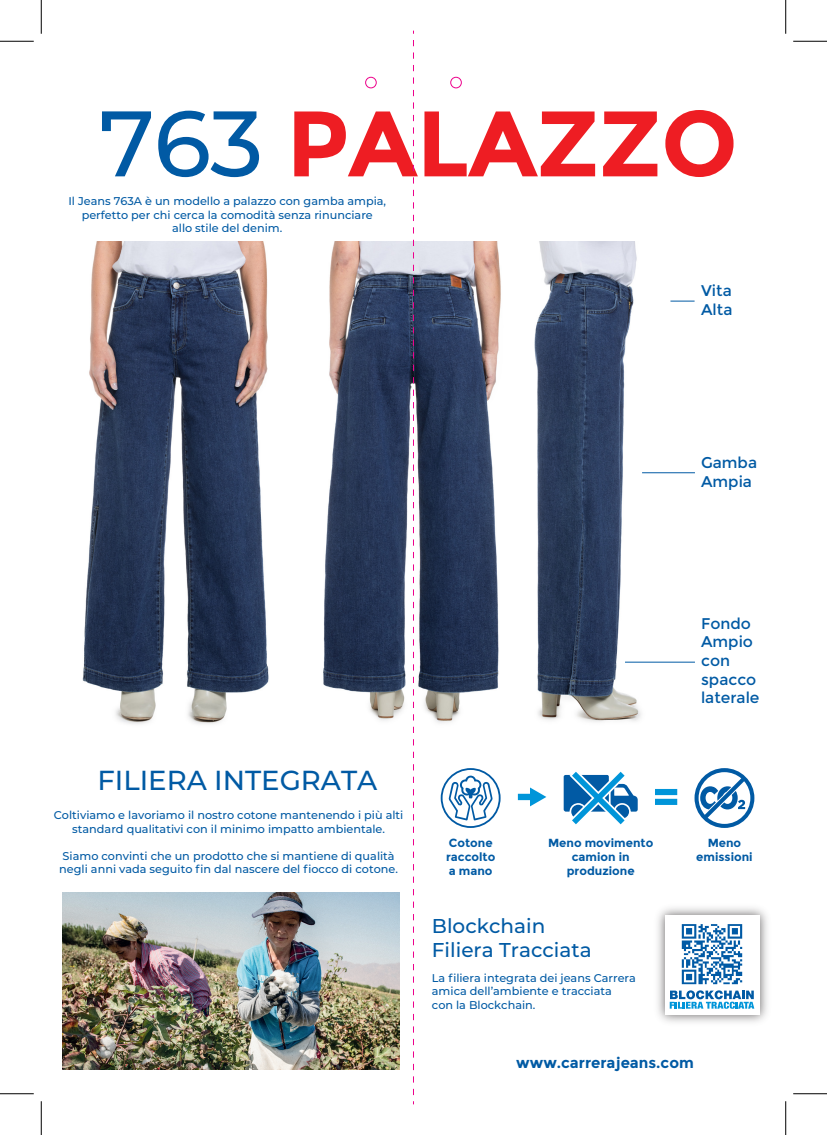
<style>
.page{position:relative;width:827px;height:1135px;background:#fff}
.page>*{position:absolute;margin:0;border:0;box-sizing:border-box;transform-origin:0 0}
.t1{font:700 92.75px "Montserrat";letter-spacing:-.01em;color:#ee1d23}
.t2{font:500 27.5px "Montserrat";color:#015aa4}
.t3{font:500 20px/24px "Montserrat";color:#015aa4}
.t4{font:15.5px/18.6px "Montserrat";color:#015aa4}
.t5{font:700 15px "Montserrat";color:#015aa4}
.t6{font:700 11.75px/14.1px "Montserrat";color:#015aa4;text-align:center}
.t7{font:500 11.25px/13.5px "Montserrat";color:#015aa4;text-align:center}
.s1{font-weight:500;color:#015aa4}
</style>
<div class="page">
<img style="left:579px;top:242px;width:116px;height:480px">
<img style="left:340px;top:242px;width:239px;height:481px">
<img style="left:82px;top:242px;width:258px;height:482px">
<svg style="left:563px;top:771px;width:74px;height:54px"></svg>
<svg style="left:441px;top:768px;width:59px;height:60px"></svg>
<svg style="left:694px;top:768px;width:60px;height:60px"></svg>
<svg style="left:518px;top:787px;width:28px;height:19px"></svg>
<svg style="left:655px;top:789px;width:22px;height:16px"></svg>
<img style="left:657px;top:907px;width:111px;height:116px">
<div style="left:665px;top:915px;width:94px;height:99px;background:#fff"></div>
<img style="left:681px;top:924px;width:62px;height:61px">
<svg style="left:669px;top:990px;width:85px;height:19px"></svg>
<img style="left:63px;top:893px;width:336px;height:176px">
<svg style="left:670px;top:301px;width:24px;height:1px"></svg>
<hr style="left:642px;top:472px;width:53px;height:1px;background:#015aa4">
<hr style="left:625px;top:662px;width:70px;height:1px;background:#015aa4">
<svg style="left:413px;top:40px;width:1px;height:1064px"></svg>
<div style="left:365px;top:77px;width:11px;height:11px;border:1px solid #ed028c;border-radius:50%"></div>
<div style="left:450px;top:77px;width:11px;height:11px;border:1px solid #ed028c;border-radius:50%"></div>
<hr style="left:0;top:41px;width:34px;height:1px;background:#000">
<hr style="left:793px;top:41px;width:34px;height:1px;background:#000">
<hr style="left:0;top:1093px;width:34px;height:1px;background:#000">
<hr style="left:793px;top:1093px;width:34px;height:1px;background:#000">
<hr style="left:41px;top:0;width:1px;height:34px;background:#000">
<hr style="left:41px;top:1101px;width:1px;height:34px;background:#000">
<hr style="left:785px;top:0;width:1px;height:34px;background:#000">
<hr style="left:785px;top:1101px;width:1px;height:34px;background:#000">
<h1 class="t1" style="left:99px;top:88px;width:640px"><span class="s1">763</span> PALAZZO</h1>
<p class="t7" style="left:68px;top:194px;width:319px">Il Jeans 763A è un modello a palazzo con gamba ampia, perfetto per chi cerca la comodità senza rinunciare<br>allo stile del denim.</p>
<h3 class="t4" style="left:701px;top:282px;width:33px">Vita<br>Alta</h3>
<h3 class="t4" style="left:701px;top:453px;width:58px">Gamba<br>Ampia</h3>
<h2 class="t2" style="left:97px;top:761px;width:281px">FILIERA INTEGRATA</h2>
<p class="t7" style="left:54px;top:808px;width:351px">Coltiviamo e lavoriamo il nostro cotone mantenendo i più alti standard qualitativi con il minimo impatto ambientale.</p>
<p class="t7" style="left:59px;top:848px;width:340px;text-align:left">Siamo convinti che un prodotto che si mantiene di qualità negli anni vada seguito fin dal nascere del fiocco di cotone.</p>
<h3 class="t4" style="left:701px;top:614px;width:60px">Fondo<br>Ampio con spacco laterale</h3>
<p class="t6" style="left:446px;top:836px;width:51px;text-align:left">Cotone raccolto a mano</p>
<p class="t6" style="left:548px;top:836px;width:107px">Meno movimento camion in produzione</p>
<p class="t6" style="left:696px;top:836px;width:58px">Meno emissioni</p>
<h3 class="t3" style="left:432px;top:913px;width:161px">Blockchain<br>Filiera Tracciata</h3>
<p class="t7" style="left:432px;top:971px;width:205px;text-align:left">La filiera integrata dei jeans Carrera amica dell’ambiente e tracciata<br>con la Blockchain.</p>
<h3 class="t5" style="left:516px;top:1054px;width:179px">www.carrerajeans.com</h3>
</div>
